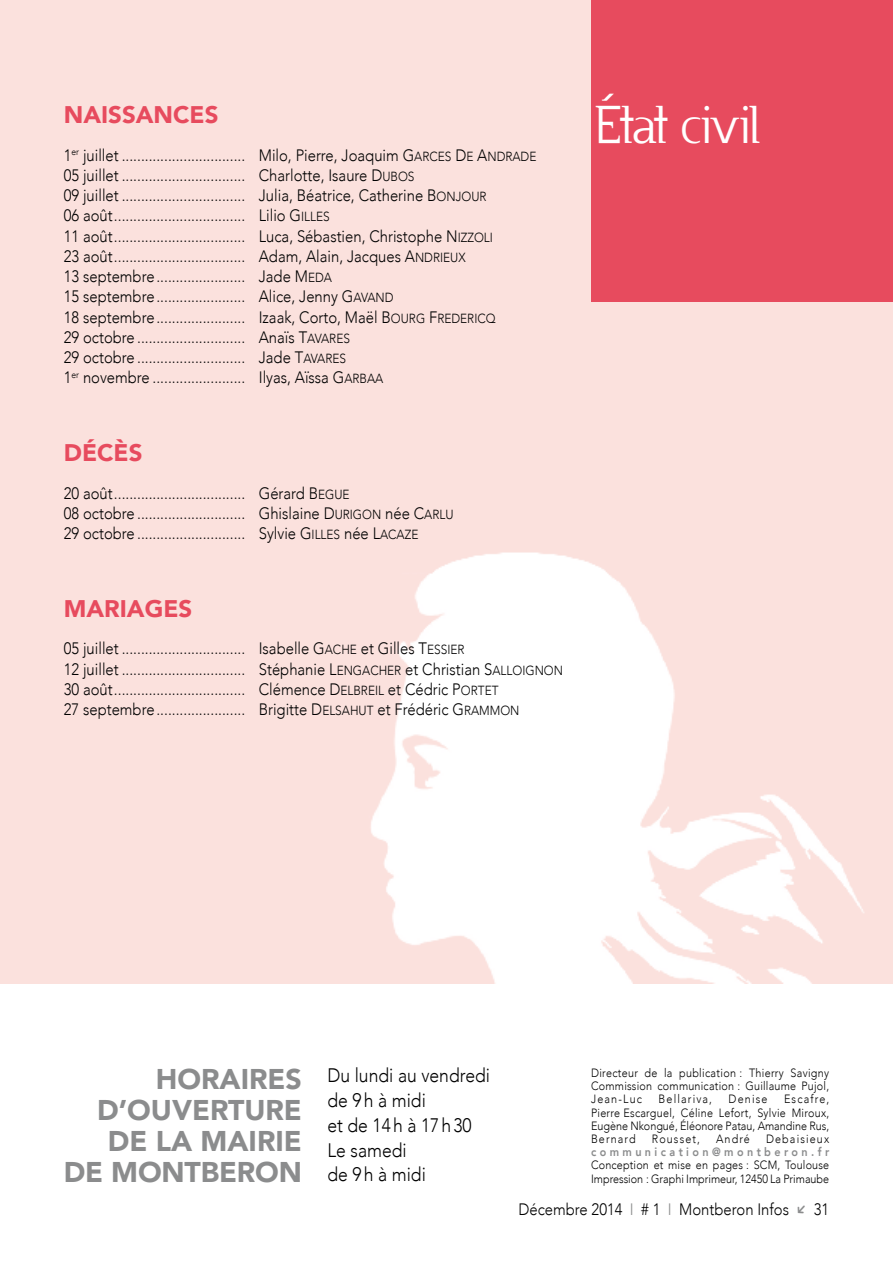
<style>
.page{position:relative;width:893px;height:1263px;background:#fff}
.page>*{position:absolute;margin:0;border:0;box-sizing:border-box;transform-origin:0 0}
.t1{font:49.5px "Usenet";letter-spacing:-.02em;color:#fff}
.t2{font:900 28.5px/31.2px "Avenir";color:#8b8c8d;text-align:right}
.t3{font:900 24px "Avenir";color:#e74b5e}
.t4{font:300 19.5px/24.8px "Avenir";color:#000;scale:.9 1}
.t5{font:300 16.5px/20.2px "Avenir";color:#000;scale:.9 1}
.t6{font:300 12px/13.2px "Avenir";letter-spacing:.015em;color:#000;text-align:justify;scale:.9 1}
.t7{font:800 12px "Avenir";letter-spacing:.315em;color:#8b8c8d;scale:.9 1}
.t8{font:300 12px "Avenir";letter-spacing:.105em;color:#000;scale:.9 1}
.t9{font:300 12px "Avenir";letter-spacing:.1em;color:#000;scale:.9 1}
.s1{font-family:"Avenir Light SC800";font-weight:400}
.s2{font-family:"Avenir Light SC800";font-weight:400;font-size:13.2px}
.s3{color:#8b8c8d}
</style>
<div class="page">
<div style="left:0;top:0;width:893px;height:983px;background:#fbe1dd"></div>
<img style="left:371px;top:552px;width:493px;height:431px">
<div style="left:591px;top:0;width:302px;height:302px;background:#e74b5e"></div>
<h3 class="t3" style="left:64px;top:94px;width:156px">NAISSANCES</h3>
<p class="t5" style="left:64px;top:145px;width:527px">1<sup>er</sup> juillet ................................ Milo, Pierre, Joaquim <span class="s1">G</span><span class="s2">ARCES</span> <span class="s1">D</span><span class="s2">E</span> <span class="s1">A</span><span class="s2">NDRADE </span>05 juillet ................................ Charlotte, Isaure <span class="s1">D</span><span class="s2">UBOS<br></span>09 juillet ................................ Julia, Béatrice, Catherine <span class="s1">B</span><span class="s2">ONJOUR<br></span>06 août.................................. Lilio <span class="s1">G</span> <span class="s2">ILLES<br></span>11 août.................................. Luca, Sébastien, Christophe <span class="s1">N</span> <span class="s2">IZZOLI<br></span>23 août.................................. Adam, Alain, Jacques <span class="s1">A</span><span class="s2">NDRIEUX<br></span>13 septembre....................... Jade <span class="s1">M</span> <span class="s2">EDA<br></span>15 septembre....................... Alice, Jenny <span class="s1">G</span><span class="s2">AVAND<br></span>18 septembre....................... Izaak, Corto, Maël <span class="s1">B</span><span class="s2">OURG</span> <span class="s1">F</span><span class="s2">REDERICQ<br></span>29 octobre ............................ Anaïs <span class="s1">T</span><span class="s2">AVARES<br></span>29 octobre ............................ Jade <span class="s1">T</span><span class="s2">AVARES<br></span>1<sup>er</sup> novembre ........................ Ilyas, Aïssa <span class="s1">G</span><span class="s2">ARBAA</span></p>
<h3 class="t3" style="left:64px;top:432px;width:80px">DÉCÈS</h3>
<p class="t5" style="left:64px;top:483px;width:435px">20 août.................................. Gérard <span class="s1">B</span><span class="s2">EGUE<br></span>08 octobre ............................ Ghislaine <span class="s1">D</span><span class="s2">URIGON</span> née <span class="s1">C</span><span class="s2">ARLU<br></span>29 octobre ............................ Sylvie <span class="s1">G</span> <span class="s2">ILLES</span> née <span class="s1">L</span><span class="s2">ACAZE</span></p>
<h3 class="t3" style="left:64px;top:588px;width:130px">MARIAGES</h3>
<p class="t5" style="left:64px;top:639px;width:556px">05 juillet ................................ Isabelle <span class="s1">G</span><span class="s2">ACHE</span> et Gilles <span class="s1">T</span><span class="s2">ESSIER<br></span>12 juillet ................................ Stéphanie <span class="s1">L</span><span class="s2">ENGACHER</span> et Christian <span class="s1">S</span><span class="s2">ALLOIGNON </span>30 août.................................. Clémence <span class="s1">D</span><span class="s2">ELBREIL</span> et Cédric <span class="s1">P</span><span class="s2">ORTET<br></span>27 septembre....................... Brigitte <span class="s1">D</span><span class="s2">ELSAH UT</span> et Frédéric <span class="s1">G</span> <span class="s2">RAMMON</span></p>
<h1 class="t1" style="left:595px;top:94px;width:166px">État civil</h1>
<h2 class="t2" style="left:64px;top:1062px;width:240px">HORAIRES<br>D’OUVERTURE<br>DE LA MAIRIE<br>DE MONTBERON</h2>
<p class="t4" style="left:327px;top:1063px;width:182px">Du lundi au vendredi de 9h à midi<br>et de 14h à 17h30<br>Le samedi<br>de 9h à midi</p>
<p class="t6" style="left:591px;top:1066px;width:266px">Directeur de la publication : Thierry Savigny Commission communication : Guillaume Pujol, Jean-Luc</p>
<p class="t6" style="left:591px;top:1092px;width:266px;text-indent:193px">Escafre, Pierre Escarguel, Céline Lefort, Sylvie Miroux, Eugène Nkongué, Éléonore Patau, Amandine Rus, Bernard</p>
<p class="t8" style="left:659px;top:1092px;width:61px">Bellariva,</p>
<p class="t6" style="left:729px;top:1092px;width:45px">Denise</p>
<p class="t8" style="left:652px;top:1132px;width:55px">Rousset,</p>
<p class="t6" style="left:716px;top:1132px;width:39px">André</p>
<p class="t9" style="left:766px;top:1132px;width:72px">Debaisieux</p>
<p class="t7" style="left:591px;top:1141px;width:266px">communication@montberon.fr</p>
<p class="t6" style="left:591px;top:1158px;width:266px">Conception et mise en pages : SCM, Toulouse<br>Impression : Graphi Imprimeur, 12450 La Primaube</p>
<p class="t5" style="left:518px;top:1199px;width:302px">Décembre 2014 <span class="s3">I</span> # 1 <span class="s3">I</span> Montberon Infos</p>
<p class="t5" style="left:814px;top:1199px;width:19px">31</p>
</div>
